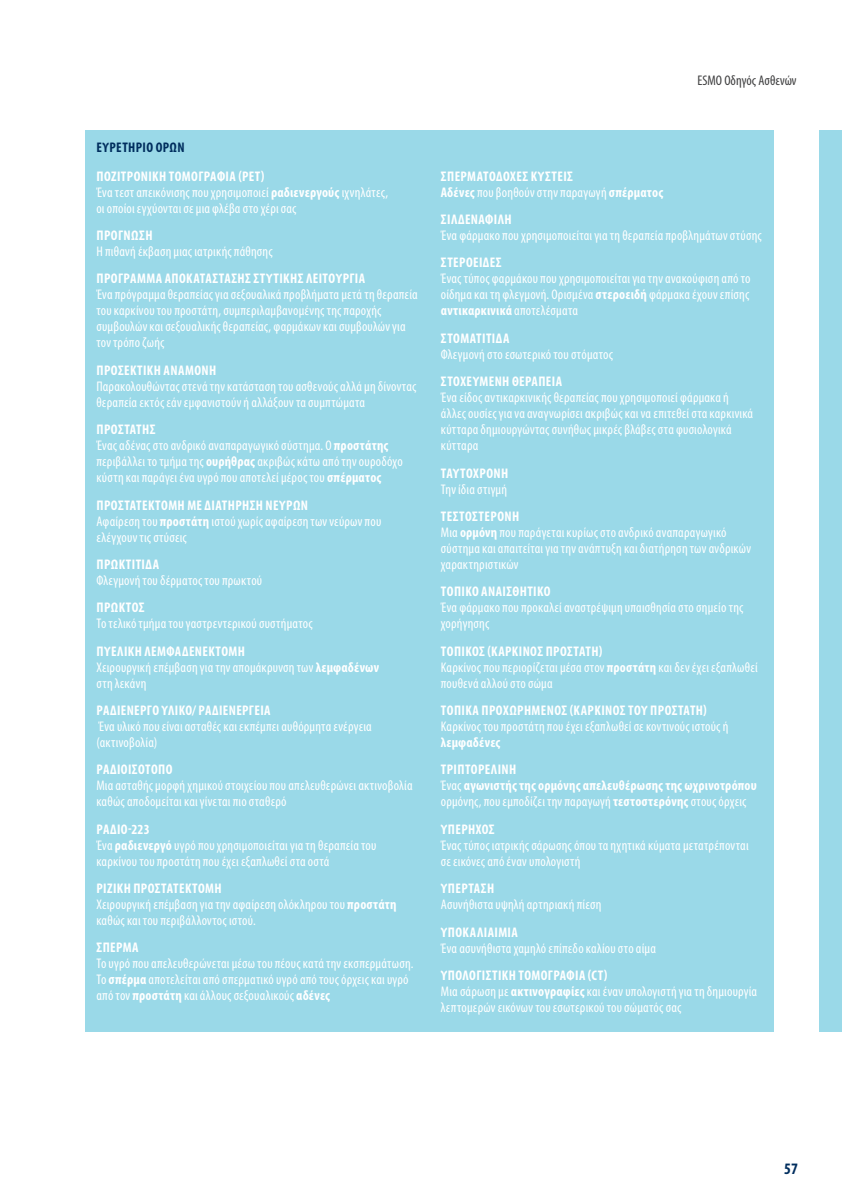
<style>
.page{position:relative;width:842px;height:1191px;background:#fff}
.page>*{position:absolute;margin:0;border:0;box-sizing:border-box;transform-origin:0 0}
.t1{font:700 condensed 16px "Myriad Pro";color:#002e5e}
.t2{font:condensed 14px/16px "Myriad Pro";letter-spacing:.015em;color:#fff}
.t3{font:700 condensed 14px/16px "Myriad Pro";letter-spacing:.025em;color:#fff}
.t4{font:condensed 14px "Myriad Pro";color:#3e3e3f}
.t5{font:700 condensed 14px "Myriad Pro";color:#002e5e}
.s1{font-weight:700}
.s2{font-weight:400}
</style>
<div class="page">
<div style="left:819px;top:130px;width:23px;height:902px;background:#9ad9e8"></div>
<div style="left:85px;top:130px;width:689px;height:902px;background:#9ad9e8"></div>
<p class="t5" style="left:97px;top:139px;width:8px">ευρετηριο</p>
<p class="t5" style="left:156px;top:139px;width:8px">ορων</p>
<p class="t2" style="left:96px;top:168px;width:293px"><span class="s1">ΠΟΖΙΤΡΟΝΙΚΗ ΤΟΜΟΓΡΑΦΙΑ (PET)<br></span>Ένα τεστ απεικόνισης που χρησιμοποιεί <span class="s1">ραδιενεργούς</span> ιχνηλάτες, οι οποίοι εγχύονται σε μια φλέβα στο χέρι σας</p>
<p class="t3" style="left:97px;top:227px;width:58px">ΠΡΟΓΝΩΣΗ</p>
<p class="t2" style="left:96px;top:243px;width:178px">Η πιθανή έκβαση μιας ιατρικής πάθησης</p>
<p class="t3" style="left:97px;top:270px;width:270px">ΠΡΟΓΡΑΜΜΑ ΑΠΟΚΑΤΑΣΤΑΣΗΣ ΣΤΥΤΙΚΗΣ ΛΕΙΤΟΥΡΓΙΑ</p>
<p class="t2" style="left:96px;top:286px;width:323px">Ένα πρόγραμμα θεραπείας για σεξουαλικά προβλήματα μετά τη θεραπεία του καρκίνου του προστάτη, συμπεριλαμβανομένης της παροχής συμβουλών και σεξουαλικής θεραπείας, φαρμάκων και συμβουλών για τον τρόπο ζωής</p>
<p class="t3" style="left:97px;top:362px;width:121px">ΠΡΟΣΕΚΤΙΚΗ ANAMONH</p>
<p class="t2" style="left:96px;top:378px;width:321px">Παρακολουθώντας στενά την κατάσταση του ασθενούς αλλά μη δίνοντας θεραπεία εκτός εάν εμφανιστούν ή αλλάξουν τα συμπτώματα</p>
<p class="t2" style="left:96px;top:421px;width:308px"><span class="s1">ΠΡΟΣΤΑΤΗΣ<br></span>Ένας αδένας στο ανδρικό αναπαραγωγικό σύστημα. Ο <span class="s1">προστάτης </span>περιβάλλει το τμήμα της <span class="s1">ουρήθρας</span> ακριβώς κάτω από την ουροδόχο κύστη και παράγει ένα υγρό που αποτελεί μέρος του <span class="s1">σπέρματος</span></p>
<p class="t2" style="left:96px;top:497px;width:286px"><span class="s1">ΠΡΟΣΤΑΤΕΚΤΟΜΗ ΜΕ ΔΙΑΤΗΡΗΣΗ ΝΕΥΡΩΝ<br></span>Αφαίρεση του <span class="s1">προστάτη</span> ιστού χωρίς αφαίρεση των νεύρων που ελέγχουν τις στύσεις</p>
<p class="t3" style="left:97px;top:556px;width:64px">ΠΡΩΚΤΙΤΙΔΑ</p>
<p class="t2" style="left:96px;top:572px;width:167px">Φλεγμονή του δέρματος του πρωκτού</p>
<p class="t3" style="left:97px;top:599px;width:50px">ΠΡΩΚΤΟΣ</p>
<p class="t2" style="left:96px;top:615px;width:218px">Το τελικό τμήμα του γαστρεντερικού συστήματος</p>
<p class="t2" style="left:96px;top:643px;width:284px"><span class="s1">ΠΥΕΛΙΚΗ ΛΕΜΦΑΔΕΝΕΚΤΟΜΗ<br></span>Χειρουργική επέμβαση για την απομάκρυνση των <span class="s1">λεμφαδένων </span>στη λεκάνη</p>
<p class="t3" style="left:97px;top:702px;width:176px">ΡΑΔΙΕΝΕΡΓΟ ΥΛΙΚΟ/ ΡΑΔΙΕΝΕΡΓΕΙΑ</p>
<p class="t2" style="left:96px;top:718px;width:277px">Ένα υλικό που είναι ασταθές και εκπέμπει αυθόρμητα ενέργεια (ακτινοβολία)</p>
<p class="t3" style="left:97px;top:761px;width:78px">ΡΑΔΙΟΙΣΟΤΟΠΟ</p>
<p class="t2" style="left:96px;top:777px;width:318px">Μια ασταθής μορφή χημικού στοιχείου που απελευθερώνει ακτινοβολία καθώς αποδομείται και γίνεται πιο σταθερό</p>
<p class="t2" style="left:96px;top:821px;width:282px"><span class="s1">ΡΑΔΙΟ-223<br></span>Ένα <span class="s1">ραδιενεργό</span> υγρό που χρησιμοποιείται για τη θεραπεία του καρκίνου του προστάτη που έχει εξαπλωθεί στα οστά</p>
<p class="t2" style="left:96px;top:880px;width:302px"><span class="s1">ΡΙΖΙΚΗ ΠΡΟΣΤΑΤΕΚΤΟΜΗ<br></span>Χειρουργική επέμβαση για την αφαίρεση ολόκληρου του <span class="s1">προστάτη </span>καθώς και του περιβάλλοντος ιστού.</p>
<p class="t3" style="left:97px;top:939px;width:44px">ΣΠΕΡΜΑ</p>
<p class="t2" style="left:96px;top:955px;width:319px">Το υγρό που απελευθερώνεται μέσω του πέους κατά την εκσπερμάτωση.<br>Το <span class="s1">σπέρμα</span> αποτελείται από σπερματικό υγρό από τους όρχεις και υγρό από τον <span class="s1">προστάτη</span> και άλλους σεξουαλικούς <span class="s1">αδένες</span></p>
<p class="t4" style="left:697px;top:72px;width:101px">ESMO Οδηγός Ασθενών</p>
<p class="t3" style="left:441px;top:168px;width:224px">ΣΠΕΡΜΑΤΟΔΟΧΕΣ ΚΥΣΤΕΙΣ<br>Αδένες <span class="s2">που βοηθούν στην παραγωγή</span> σπέρματος</p>
<p class="t3" style="left:441px;top:211px;width:72px">ΣΙΛΔΕΝΑΦΙΛΗ</p>
<p class="t2" style="left:441px;top:227px;width:322px">Ένα φάρμακο που χρησιμοποιείται για τη θεραπεία προβλημάτων στύσης</p>
<p class="t3" style="left:441px;top:254px;width:62px">ΣΤΕΡΟΕΙΔΕΣ</p>
<p class="t2" style="left:441px;top:271px;width:311px;text-align:justify">Ένας τύπος φαρμάκου που χρησιμοποιείται για την ανακούφιση από το οίδημα και τη φλεγμονή. Ορισμένα <span class="s1">στεροειδή</span> φάρμακα έχουν επίσης <span class="s1">αντικαρκινικά</span> αποτελέσματα</p>
<p class="t3" style="left:441px;top:330px;width:70px">ΣΤΟΜΑΤΙΤΙΔΑ</p>
<p class="t2" style="left:441px;top:346px;width:174px">Φλεγμονή στο εσωτερικό του στόματος</p>
<p class="t3" style="left:441px;top:373px;width:123px">ΣΤΟΧΕΥΜΕΝΗ ΘΕΡΑΠΕΙΑ</p>
<p class="t2" style="left:441px;top:389px;width:314px">Ένα είδος αντικαρκινικής θεραπείας που χρησιμοποιεί φάρμακα ή άλλες ουσίες για να αναγνωρίσει ακριβώς και να επιτεθεί στα καρκινικά κύτταρα δημιουργώντας συνήθως μικρές βλάβες στα φυσιολογικά κύτταρα</p>
<p class="t3" style="left:441px;top:464px;width:69px">ΤΑΥΤΟΧΡΟΝΗ</p>
<p class="t2" style="left:441px;top:481px;width:68px">Την ίδια στιγμή</p>
<p class="t2" style="left:441px;top:508px;width:312px"><span class="s1">ΤΕΣΤΟΣΤΕΡΟΝΗ<br></span>Μια <span class="s1">ορμόνη</span> που παράγεται κυρίως στο ανδρικό αναπαραγωγικό σύστημα και απαιτείται για την ανάπτυξη και διατήρηση των ανδρικών χαρακτηριστικών</p>
<p class="t3" style="left:441px;top:583px;width:111px">ΤΟΠΙΚΟ ΑΝΑΙΣΘΗΤΙΚΟ</p>
<p class="t2" style="left:441px;top:599px;width:304px">Ένα φάρμακο που προκαλεί αναστρέψιμη υπαισθησία στο σημείο της χορήγησης</p>
<p class="t2" style="left:441px;top:643px;width:318px"><span class="s1">ΤΟΠΙΚΟΣ (ΚΑΡΚΙΝΟΣ ΠΡΟΣΤΑΤΗ)<br></span>Καρκίνος που περιορίζεται μέσα στον <span class="s1">προστάτη</span> και δεν έχει εξαπλωθεί πουθενά αλλού στο σώμα</p>
<p class="t3" style="left:441px;top:702px;width:267px">ΤΟΠΙΚΑ ΠΡΟΧΩΡΗΜΕΝΟΣ (ΚΑΡΚΙΝΟΣ ΤΟΥ ΠΡΟΣΤΑΤΗ)</p>
<p class="t2" style="left:441px;top:718px;width:289px">Καρκίνος του προστάτη που έχει εξαπλωθεί σε κοντινούς ιστούς ή</p>
<p class="t3" style="left:441px;top:728px;width:77px;line-height:27.4px">λεμφαδένες<br>ΤΡΙΠΤΟΡΕΛΙΝΗ</p>
<p class="t3" style="left:441px;top:777px;width:318px"><span class="s2">Ένας</span> αγωνιστής της ορμόνης απελευθέρωσης της ωχρινοτρόπου <span class="s2">ορμόνης, που εμποδίζει την παραγωγή</span> τεστοστερόνης <span class="s2">στους όρχεις</span></p>
<p class="t3" style="left:441px;top:821px;width:55px">ΥΠΕΡΗΧΟΣ</p>
<p class="t2" style="left:441px;top:837px;width:309px">Ένας τύπος ιατρικής σάρωσης όπου τα ηχητικά κύματα μετατρέπονται σε εικόνες από έναν υπολογιστή</p>
<p class="t3" style="left:441px;top:880px;width:55px">ΥΠΕΡΤΑΣΗ</p>
<p class="t2" style="left:441px;top:896px;width:162px">Ασυνήθιστα υψηλή αρτηριακή πίεση</p>
<p class="t3" style="left:441px;top:923px;width:78px">ΥΠΟΚΑΛΙΑΙΜΙΑ</p>
<p class="t2" style="left:441px;top:939px;width:217px">Ένα ασυνήθιστα χαμηλό επίπεδο καλίου στο αίμα</p>
<p class="t2" style="left:441px;top:967px;width:318px"><span class="s1">ΥΠΟΛΟΓΙΣΤΙΚΗ ΤΟΜΟΓΡΑΦΙΑ (CT)<br></span>Μια σάρωση με <span class="s1">ακτινογραφίες</span> και έναν υπολογιστή για τη δημιουργία λεπτομερών εικόνων του εσωτερικού του σώματός σας</p>
<p class="t1" style="left:784px;top:1159px;width:15px">57</p>
</div>
